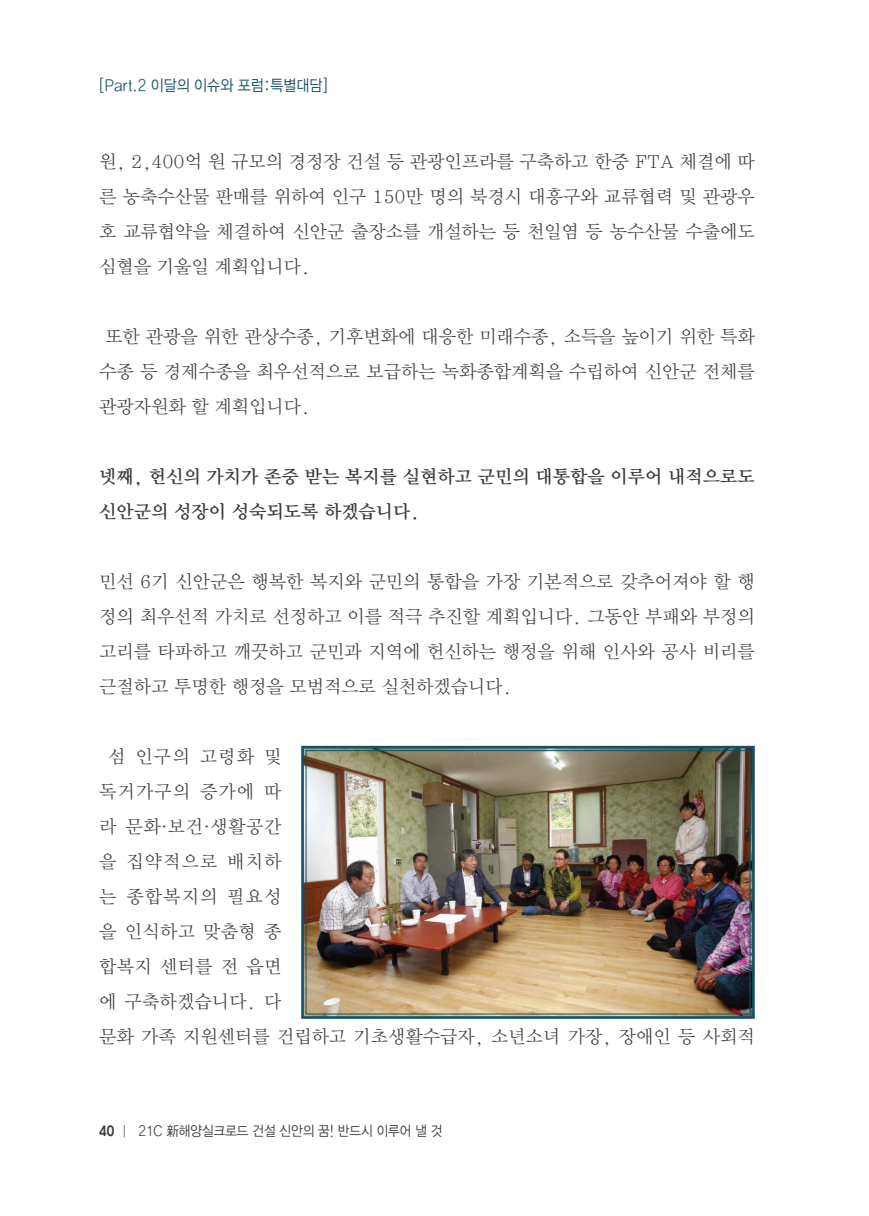
<style>
.page{position:relative;width:869px;height:1216px;background:#fff}
.page>*{position:absolute;margin:0;border:0;box-sizing:border-box;transform-origin:0 0}
.t1{font:18.38px/35px "Yoon Myungjo L KS Cms UHC H";color:#3e3a39;text-align:justify}
.t2{font:18.38px/35px "Yoon Myungjo M KS Cms UHC H";color:#3e3a39}
.t3{font:15.75px "Yoon Gothic L KS Cms UHC H";color:#134f64;scale:.9 1}
.t4{font:14px "Yoon Gothic L KS Cms UHC H";color:#3e3a39;scale:.9 1}
.s1{font-family:"Yoon Gothic B KS Cms UHC H"}
</style>
<div class="page">
<img style="left:301px;top:745px;width:454px;height:274px">
<div style="left:305px;top:750px;width:445px;height:264px;border:1px solid #115266"></div>
<p class="t3" style="left:99px;top:78px;width:255px">[Part.2 이달의 이슈와 포럼:특별대담]</p>
<p class="t1" style="left:99px;top:145px;width:656px">원, 2,400억 원 규모의 경정장 건설 등 관광인프라를 구축하고 한중 FTA 체결에 따 른 농축수산물 판매를 위하여 인구 150만 명의 북경시 대흥구와 교류협력 및 관광우 호 교류협약을 체결하여 신안군 출장소를 개설하는 등 천일염 등 농수산물 수출에도 심혈을 기울일 계획입니다.</p>
<p class="t1" style="left:99px;top:320px;width:656px;text-indent:6px">또한 관광을 위한 관상수종, 기후변화에 대응한 미래수종, 소득을 높이기 위한 특화 수종 등 경제수종을 최우선적으로 보급하는 녹화종합계획을 수립하여 신안군 전체를 관광자원화 할 계획입니다.</p>
<p class="t2" style="left:99px;top:460px;width:656px">넷째, 헌신의 가치가 존중 받는 복지를 실현하고 군민의 대통합을 이루어 내적으로도 신안군의 성장이 성숙되도록 하겠습니다.</p>
<p class="t1" style="left:99px;top:565px;width:656px">민선 6기 신안군은 행복한 복지와 군민의 통합을 가장 기본적으로 갖추어져야 할 행 정의 최우선적 가치로 선정하고 이를 적극 추진할 계획입니다. 그동안 부패와 부정의 고리를 타파하고 깨끗하고 군민과 지역에 헌신하는 행정을 위해 인사와 공사 비리를 근절하고 투명한 행정을 모범적으로 실천하겠습니다.</p>
<p class="t1" style="left:99px;top:740px;width:656px;text-align:left;text-indent:9px">섬 인구의 고령화 및<br>독거가구의 증가에 따<br>라 문화:보건:생활공간<br>을 집약적으로 배치하<br>는 종합복지의 필요성<br>을 인식하고 맞춤형 종<br>합복지 센터를 전 읍면<br>에 구축하겠습니다. 다<br>문화 가족 지원센터를 건립하고 기초생활수급자, 소년소녀 가장, 장애인 등 사회적</p>
<p class="t4" style="left:99px;top:1124px;width:382px"><span class="s1">40</span> | 21C 新해양실크로드 건설 신안의 꿈! 반드시 이루어 낼 것</p>
</div>
